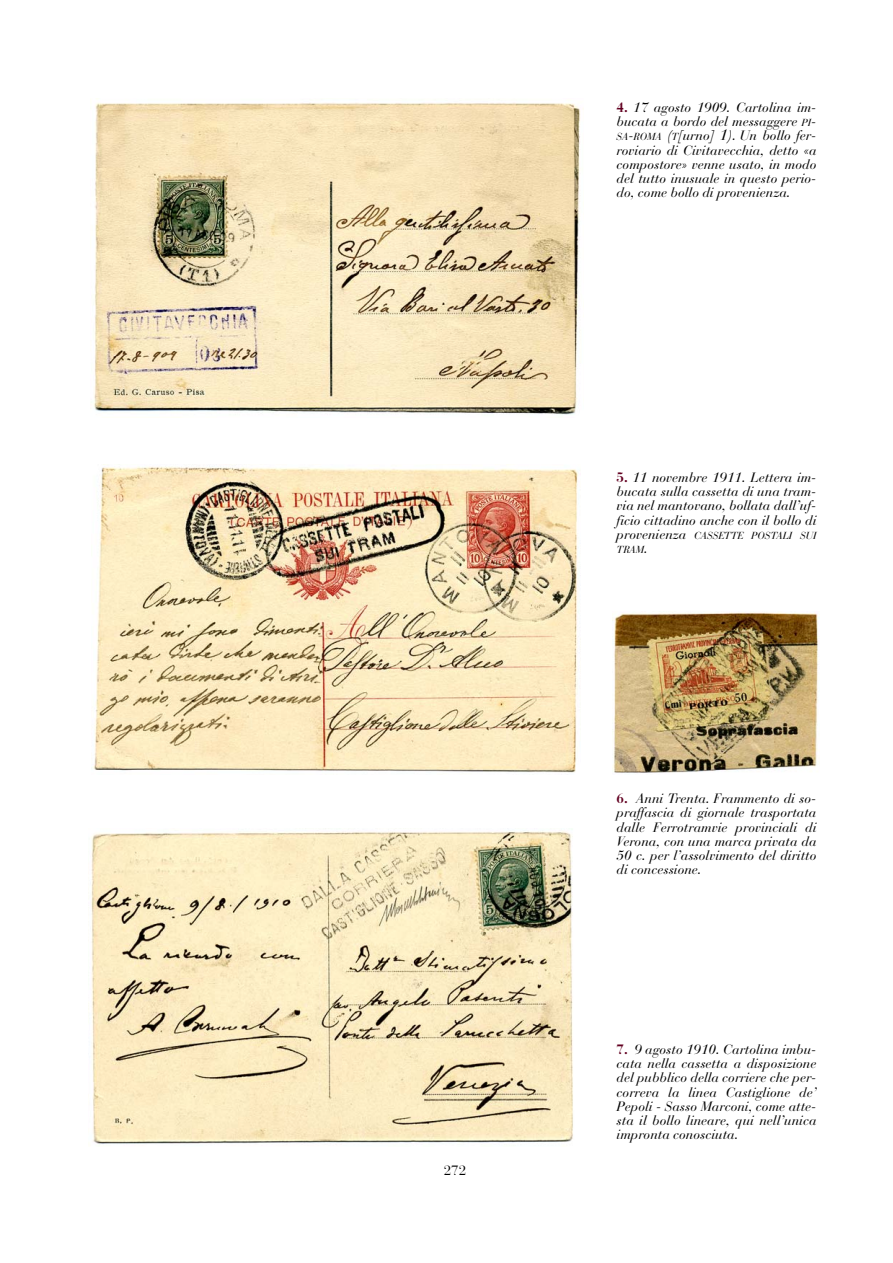
<style>
.page{position:relative;width:893px;height:1263px;background:#fff}
.page>*{position:absolute;margin:0;border:0;box-sizing:border-box;transform-origin:0 0}
.t1{font:italic 13.5px/14.2px "Bauer Bodoni";color:#000;text-align:justify}
.t2{font:13.5px "Bauer Bodoni";color:#000}
.t3{font:italic 10.2px/14.2px "Bauer Bodoni";color:#000}
.s1{font-weight:700;font-style:normal;color:#620121}
.s2{font-size:10.2px}
.s3{font-size:15px}
.s4{font-size:13.5px}
</style>
<div class="page">
<img style="left:92px;top:466px;width:486px;height:307px">
<img style="left:612px;top:612px;width:207px;height:161px">
<img style="left:91px;top:828px;width:482px;height:316px">
<img style="left:93px;top:103px;width:487px;height:312px">
<p class="t2" style="left:444px;top:1165px;width:24px">272</p>
<p class="t1" style="left:617px;top:102px;width:201px"><span class="s1">4.</span> 17 agosto 1909. Cartolina im&shy;bucata a bordo del messaggere <span class="s2">PI</span>-<span class="s2">SA</span>-<span class="s2">ROMA</span> (<span class="s2">T</span>[urno] <span class="s3">1</span>). Un bollo fer&shy;roviario di Civitavecchia, detto «a compostore» venne usato, in modo del tutto inusuale in questo perio&shy;do, come bollo di provenienza.</p>
<p class="t1" style="left:617px;top:472px;width:201px"><span class="s1">5.</span> 11 novembre 1911. Lettera im&shy;bucata sulla cassetta di una tram&shy;via nel mantovano, bollata dall’uf&shy;ficio cittadino anche con il bollo di</p>
<p class="t3" style="left:617px;top:530px;width:201px"><span class="s4">provenienza</span> CASSETTE POSTALI SUI<br>TRAM<span class="s4">.</span></p>
<p class="t1" style="left:617px;top:793px;width:201px"><span class="s1">6.</span> Anni Trenta. Frammento di so&shy;praffascia di giornale trasportata dalle Ferrotramvie provinciali di Verona, con una marca privata da 50 c. per l’assolvimento del diritto di concessione.</p>
<p class="t1" style="left:617px;top:1044px;width:201px"><span class="s1">7.</span> 9 agosto 1910. Cartolina imbu&shy;cata nella cassetta a disposizione del pubblico della corriere che per&shy;correva la linea Castiglione de’ Pepoli - Sasso Marconi, come atte&shy;sta il bollo lineare, qui nell’unica impronta conosciuta.</p>
</div>
